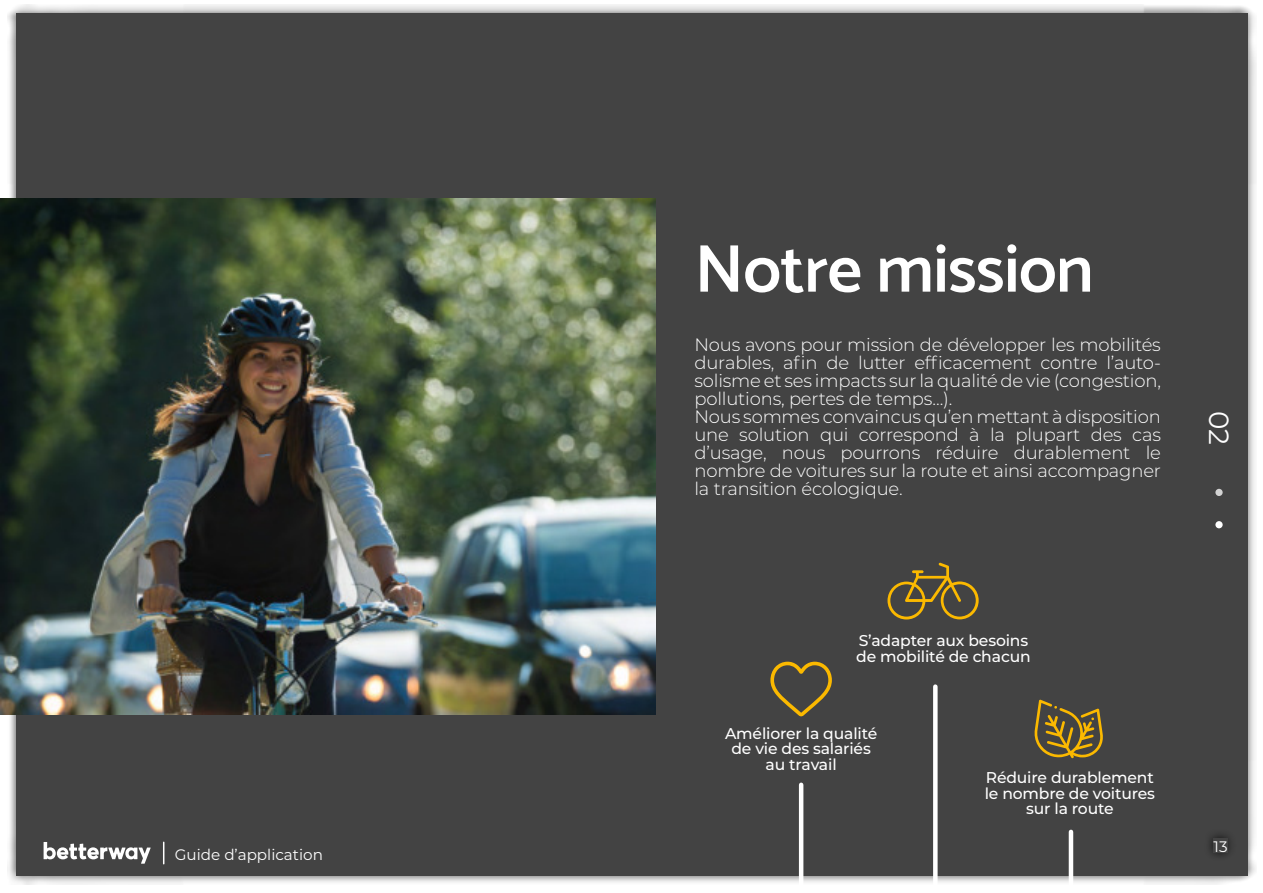
<style>
.page{position:relative;width:1263px;height:893px;background:#fff}
.page>*{position:absolute;margin:0;border:0;box-sizing:border-box;transform-origin:0 0}
.t1{font:600 67.95px "Catamaran";letter-spacing:-.01em;color:#fff}
.t2{font:27.75px "Montserrat";color:#fff}
.t3{font:300 18px/18px "Montserrat";letter-spacing:-.01em;color:#fff}
.t4{font:500 15.6px/15.6px "Montserrat";letter-spacing:-.01em;color:#fff;text-align:center}
.t5{font:15.15px "Montserrat";color:#fff}
</style>
<div class="page">
<div style="left:7px;top:5px;width:1249px;height:880px;background:#000;opacity:.75"></div>
<div style="left:16px;top:14px;width:1231px;height:862px;background:#434343"></div>
<img style="left:0;top:199px;width:655px;height:515px">
<svg style="left:887px;top:562px;width:92px;height:57px"></svg>
<svg style="left:1034px;top:700px;width:69px;height:58px"></svg>
<svg style="left:770px;top:662px;width:62px;height:54px"></svg>
<hr style="left:799px;top:785px;width:4px;height:108px;background:#fff">
<svg style="left:933px;top:687px;width:4px;height:198px"></svg>
<hr style="left:1069px;top:832px;width:4px;height:61px;background:#fff">
<svg style="left:163px;top:842px;width:1px;height:22px"></svg>
<div style="left:1215px;top:489px;width:8px;height:7px;background:#d3d3d3;border-radius:50%"></div>
<div style="left:1215px;top:521px;width:8px;height:7px;background:#fff;border-radius:50%"></div>
<div style="left:1204px;top:828px;width:33px;height:33px;background:#000;opacity:.75"></div>
<div style="left:1213px;top:838px;width:14px;height:14px;background:#434343"></div>
<svg style="left:44px;top:842px;width:107px;height:22px"></svg>
<p class="t5" style="left:175px;top:847px;width:150px">Guide d’application</p>
<h1 class="t1" style="left:694px;top:241px;width:401px">Notre mission</h1>
<p class="t3" style="left:694px;top:337px;width:468px">Nous avons pour mission de développer les mobilités durables, afin de lutter efficacement contre l’auto&shy;solisme et ses impacts sur la qualité de vie (congestion, pollutions, pertes de temps…).<br>Nous sommes convaincus qu’en mettant à disposition une solution qui correspond à la plupart des cas d’usage, nous pourrons réduire durablement le nombre de voitures sur la route et ainsi accompagner la transition écologique.</p>
<h2 class="t2" style="left:1232px;top:411px;width:36px;rotate:90deg">02</h2>
<p class="t4" style="left:856px;top:634px;width:176px;text-align:left">S’adapter aux besoins de mobilité de chacun</p>
<p class="t4" style="left:725px;top:727px;width:154px">Améliorer la qualité de vie des salariés au travail</p>
<p class="t4" style="left:985px;top:771px;width:172px">Réduire durablement le nombre de voitures sur la route</p>
<p class="t5" style="left:1213px;top:840px;width:16px">13</p>
</div>
